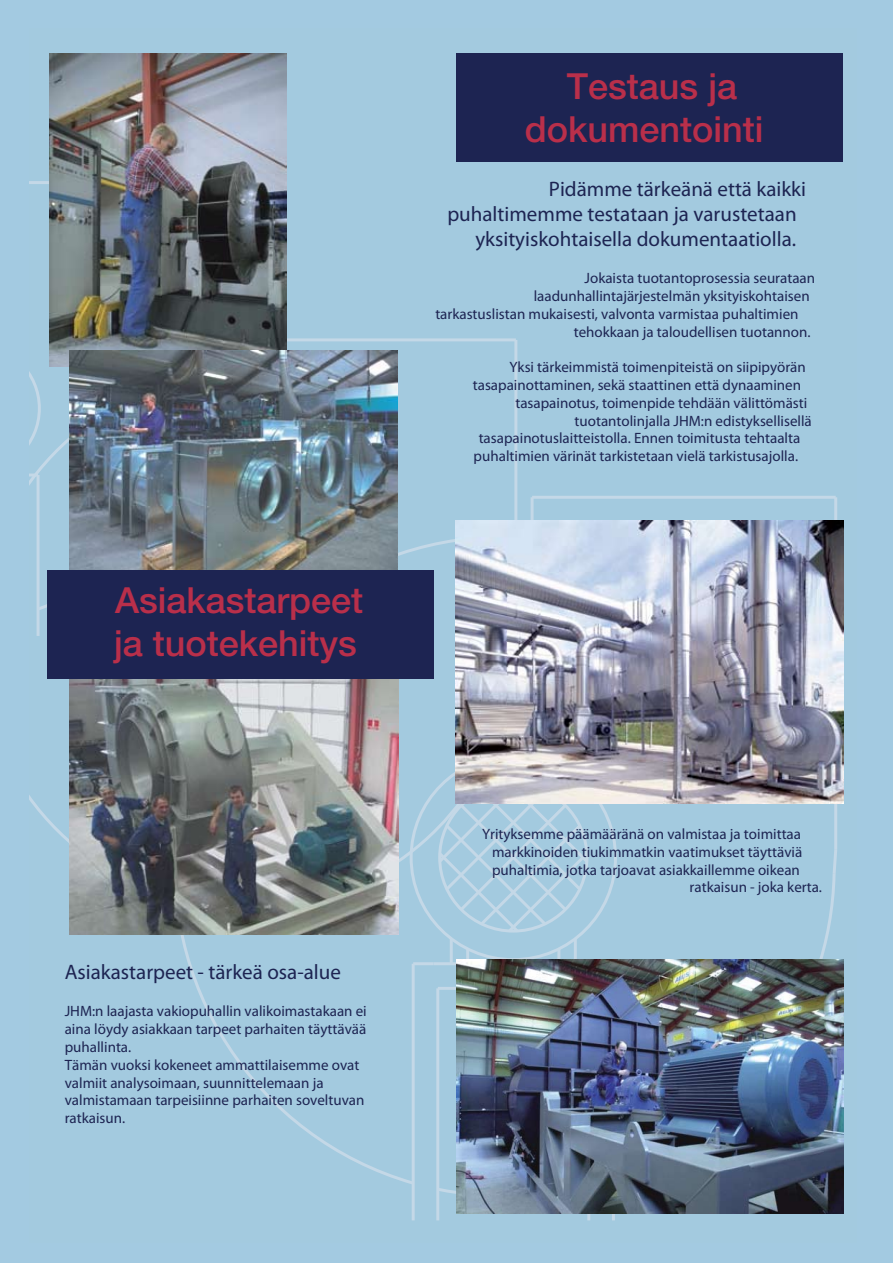
<style>
.page{position:relative;width:893px;height:1263px;background:#a3cae1}
.page>*{position:absolute;margin:0;border:0;box-sizing:border-box;transform-origin:0 0}
.t1{font:500 36px/42.6px "Helvetica Neue LT Std";color:#b92f4a;text-align:center}
.t2{font:700 21px "Frutiger";color:#1d2452}
.t3{font:15px/17.7px "Frutiger Roman";color:#1d2452}
</style>
<div class="page">
<hr style="left:29px;top:181px;width:148px;height:3px;background:#c4d8e7">
<svg style="left:29px;top:371px;width:41px;height:530px"></svg>
<hr style="left:514px;top:340px;width:3px;height:287px;background:#c4d8e7">
<hr style="left:269px;top:338px;width:247px;height:3px;background:#c4d8e7">
<svg style="left:610px;top:871px;width:227px;height:89px"></svg>
<svg style="left:152px;top:534px;width:354px;height:651px"></svg>
<hr style="left:612px;top:964px;width:3px;height:256px;background:#c4d8e7">
<hr style="left:412px;top:964px;width:3px;height:256px;background:#c4d8e7">
<hr style="left:587px;top:988px;width:3px;height:232px;background:#c4d8e7">
<hr style="left:436px;top:988px;width:3px;height:232px;background:#c4d8e7">
<svg style="left:434px;top:1181px;width:22px;height:18px"></svg>
<hr style="left:531px;top:497px;width:3px;height:40px;background:#c4d8e7">
<svg style="left:436px;top:780px;width:155px;height:155px"></svg>
<hr style="left:434px;top:962px;width:79px;height:3px;background:#c4d8e7">
<hr style="left:438px;top:987px;width:75px;height:3px;background:#c4d8e7">
<hr style="left:450px;top:939px;width:3px;height:25px;background:#c4d8e7">
<hr style="left:466px;top:949px;width:3px;height:15px;background:#c4d8e7">
<hr style="left:574px;top:939px;width:3px;height:25px;background:#c4d8e7">
<hr style="left:557px;top:949px;width:3px;height:15px;background:#c4d8e7">
<hr style="left:413px;top:962px;width:21px;height:3px;background:#c4d8e7">
<hr style="left:834px;top:497px;width:3px;height:353px;background:#c4d8e7">
<svg style="left:831px;top:849px;width:6px;height:28px"></svg>
<hr style="left:532px;top:496px;width:304px;height:3px;background:#c4d8e7">
<img style="left:456px;top:520px;width:387px;height:283px">
<img style="left:456px;top:960px;width:387px;height:253px">
<div style="left:456px;top:53px;width:387px;height:109px;background:#1d2452"></div>
<img style="left:50px;top:53px;width:236px;height:314px">
<img style="left:69px;top:351px;width:328px;height:219px">
<img style="left:70px;top:679px;width:328px;height:255px">
<div style="left:48px;top:570px;width:386px;height:109px;background:#1d2452"></div>
<h1 class="t1" style="left:114px;top:578px;width:251px;text-align:left">Asiakastarpeet ja tuotekehitys</h1>
<h2 class="t2" style="left:65px;top:959px;width:278px">Asiakastarpeet - tärkeä osa-alue</h2>
<p class="t3" style="left:65px;top:1002px;width:304px">JHM:n laajasta vakiopuhallin valikoimastakaan ei aina löydy asiakkaan tarpeet parhaiten täyttävää puhallinta.<br>Tämän vuoksi kokeneet ammattilaisemme ovat valmiit analysoimaan, suunnittelemaan ja valmistamaan tarpeisiinne parhaiten soveltuvan ratkaisun.</p>
<h1 class="t1" style="left:525px;top:65px;width:240px">Testaus ja dokumentointi</h1>
<h2 class="t2" style="left:549px;top:176px;width:259px">Pidämme tärkeänä että kaikki</h2>
<h2 class="t2" style="left:447px;top:201px;width:351px">puhaltimemme testataan ja varustetaan</h2>
<h2 class="t2" style="left:475px;top:226px;width:322px">yksityiskohtaisella dokumentaatiolla.</h2>
<p class="t3" style="left:585px;top:269px;width:232px">Jokaista tuotantoprosessia seurataan</p>
<p class="t3" style="left:534px;top:287px;width:277px">laadunhallintajärjestelmän yksityiskohtaisen</p>
<p class="t3" style="left:435px;top:305px;width:365px">tarkastuslistan mukaisesti, valvonta varmistaa puhaltimien</p>
<p class="t3" style="left:574px;top:322px;width:238px">tehokkaan ja taloudellisen tuotannon.</p>
<p class="t3" style="left:510px;top:358px;width:298px">Yksi tärkeimmistä toimenpiteistä on siipipyörän</p>
<p class="t3" style="left:473px;top:376px;width:330px">tasapainottaminen, sekä staattinen että dynaaminen</p>
<p class="t3" style="left:515px;top:394px;width:293px">tasapainotus, toimenpide tehdään välittömästi</p>
<p class="t3" style="left:575px;top:411px;width:239px">tuotantolinjalla JHM:n edistyksellisellä</p>
<p class="t3" style="left:479px;top:429px;width:323px">tasapainotuslaitteistolla. Ennen toimitusta tehtaalta</p>
<p class="t3" style="left:474px;top:447px;width:326px">puhaltimien värinät tarkistetaan vielä tarkistusajolla.</p>
<p class="t3" style="left:482px;top:825px;width:321px">Yrityksemme päämääränä on valmistaa ja toimittaa</p>
<p class="t3" style="left:492px;top:843px;width:312px">markkinoiden tiukimmatkin vaatimukset täyttäviä</p>
<p class="t3" style="left:492px;top:860px;width:309px">puhaltimia, jotka tarjoavat asiakkaillemme oikean</p>
<p class="t3" style="left:690px;top:878px;width:134px">ratkaisun - joka kerta.</p>
</div>
